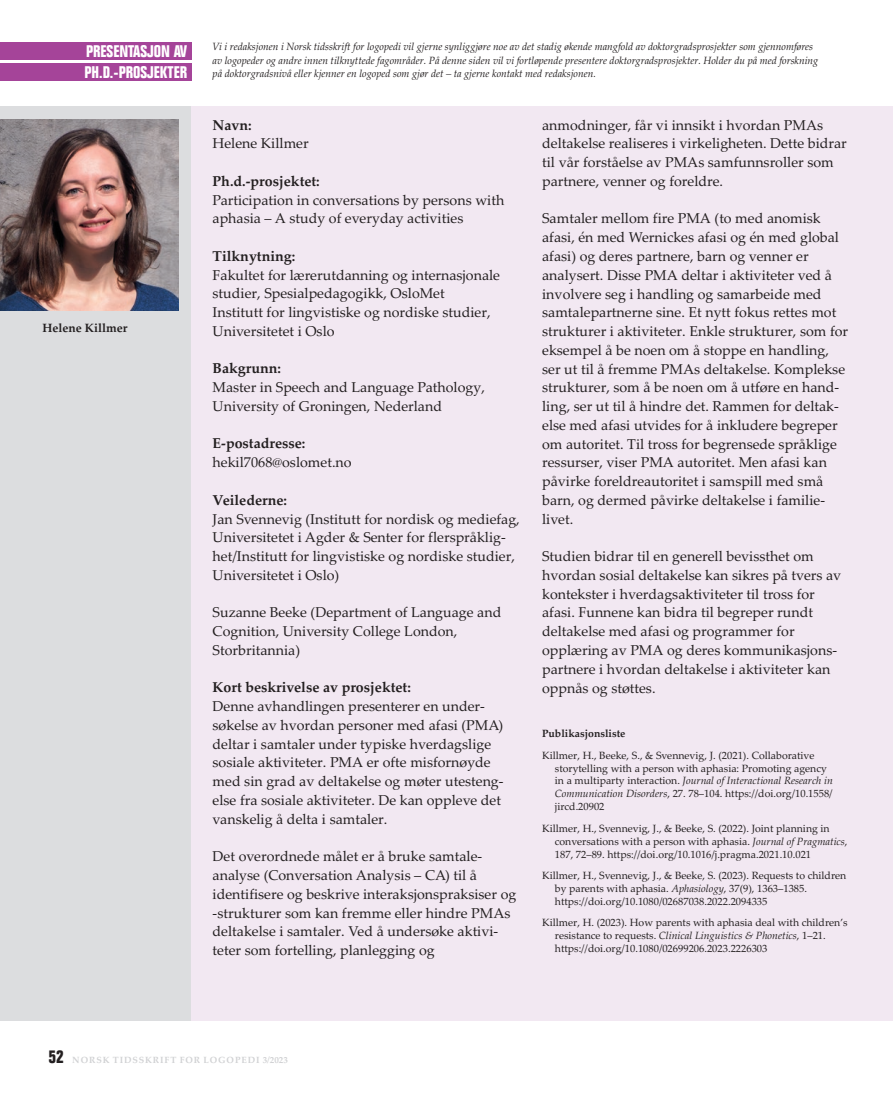
<style>
.page{position:relative;width:893px;height:1106px;background:#fff}
.page>*{position:absolute;margin:0;border:0;box-sizing:border-box;transform-origin:0 0}
.t1{font:700 condensed 16.5px/21.3px "Folio";color:#fff}
.t2{font:14.25px/18.8px "Palatino Linotype";color:#231f20}
.t3{font:700 14.25px "Palatino Linotype";color:#231f20}
.t4{font:700 12px "Palatino Linotype";color:#231f20}
.t5{font:10.5px/12.9px "Palatino Linotype";color:#231f20}
.t6{font:italic 10.5px/13.5px "Palatino Linotype";color:#231f20}
.t7{font:700 10.5px "Palatino Linotype";color:#231f20}
.t8{font:700 9px "Palatino Linotype";letter-spacing:.1em;color:#d1d2d4}
.s1{font-style:italic}
.s2{font-family:"Folio";font-stretch:condensed;font-size:18px;color:#231f20}
</style>
<div class="page">
<div style="left:0;top:43px;width:191px;height:17px;background:#a54499"></div>
<div style="left:0;top:64px;width:191px;height:17px;background:#a54499"></div>
<div style="left:0;top:106px;width:191px;height:914px;background:#dcdddf"></div>
<div style="left:191px;top:106px;width:702px;height:914px;background:#f2e8f2"></div>
<img style="left:0;top:119px;width:179px;height:191px">
<p class="t1" style="left:84px;top:41px;width:104px">PRESENTASJON AV<br>PH.D.-PROSJEKTER</p>
<p class="t4" style="left:43px;top:319px;width:86px">Helene Killmer</p>
<p class="t6" style="left:213px;top:39px;width:607px">Vi i redaksjonen i Norsk tidsskrift for logopedi vil gjerne synliggjøre noe av det stadig økende mangfold av doktorgradsprosjekter som gjennomføres av logopeder og andre innen tilknyttede fagområder. På denne siden vil vi fortløpende presentere doktorgradsprosjekter. Holder du på med forskning på doktorgradsnivå eller kjenner en logoped som gjør det – ta gjerne kontakt med redaksjonen.</p>
<p class="t3" style="left:213px;top:115px;width:41px">Navn:</p>
<p class="t2" style="left:213px;top:133px;width:98px">Helene Killmer</p>
<p class="t3" style="left:213px;top:171px;width:109px">Ph.d.-prosjektet:</p>
<p class="t2" style="left:213px;top:190px;width:293px">Participation in conversations by persons with aphasia – A study of everyday activities</p>
<p class="t3" style="left:213px;top:246px;width:84px">Tilknytning:</p>
<p class="t2" style="left:213px;top:265px;width:289px">Fakultet for lærerutdanning og internasjonale studier, Spesialpedagogikk, OsloMet<br>Institutt for lingvistiske og nordiske studier, Universitetet i Oslo</p>
<p class="t3" style="left:213px;top:358px;width:70px">Bakgrunn:</p>
<p class="t2" style="left:213px;top:377px;width:274px">Master in Speech and Language Pathology,<br>University of Groningen, Nederland</p>
<p class="t3" style="left:213px;top:433px;width:94px">E-postadresse:</p>
<p class="t2" style="left:213px;top:452px;width:141px">hekil7068@oslomet.no</p>
<p class="t3" style="left:213px;top:490px;width:76px">Veilederne:</p>
<p class="t2" style="left:213px;top:509px;width:309px">Jan Svennevig (Institutt for nordisk og mediefag, Universitetet i Agder &amp; Senter for flerspråklig&shy;het/Institutt for lingvistiske og nordiske studier, Universitetet i Oslo)</p>
<p class="t2" style="left:213px;top:602px;width:290px">Suzanne Beeke (Department of Language and<br>Cognition, University College London,<br>Storbritannia)</p>
<p class="t3" style="left:213px;top:677px;width:200px">Kort beskrivelse av prosjektet:</p>
<p class="t2" style="left:213px;top:696px;width:292px">Denne avhandlingen presenterer en under&shy;søkelse av hvordan personer med afasi (PMA) deltar i samtaler under typiske hverdagslige sosiale aktiviteter. PMA er ofte misfornøyde med sin grad av deltakelse og møter utesteng&shy;else fra sosiale aktiviteter. De kan oppleve det vanskelig å delta i samtaler.</p>
<p class="t2" style="left:213px;top:846px;width:305px">Det overordnede målet er å bruke samtale&shy;analyse (Conversation Analysis – CA) til å identifisere og beskrive interaksjonspraksiser og -strukturer som kan fremme eller hindre PMAs deltakelse i samtaler. Ved å undersøke aktivi&shy;teter som fortelling, planlegging og</p>
<p class="t2" style="left:542px;top:115px;width:306px">anmodninger, får vi innsikt i hvordan PMAs deltakelse realiseres i virkeligheten. Dette bidrar til vår forståelse av PMAs samfunnsroller som partnere, venner og foreldre.</p>
<p class="t2" style="left:542px;top:209px;width:308px">Samtaler mellom fire PMA (to med anomisk afasi, én med Wernickes afasi og én med global afasi) og deres partnere, barn og venner er analysert. Disse PMA deltar i aktiviteter ved å involvere seg i handling og samarbeide med samtalepartnerne sine. Et nytt fokus rettes mot strukturer i aktiviteter. Enkle strukturer, som for eksempel å be noen om å stoppe en handling, ser ut til å fremme PMAs deltakelse. Komplekse strukturer, som å be noen om å utføre en hand&shy;ling, ser ut til å hindre det. Rammen for deltak&shy;else med afasi utvides for å inkludere begreper om autoritet. Til tross for begrensede språklige ressurser, viser PMA autoritet. Men afasi kan påvirke foreldreautoritet i samspill med små barn, og dermed påvirke deltakelse i familie&shy;livet.</p>
<p class="t2" style="left:542px;top:546px;width:301px">Studien bidrar til en generell bevissthet om hvordan sosial deltakelse kan sikres på tvers av kontekster i hverdagsaktiviteter til tross for afasi. Funnene kan bidra til begreper rundt deltakelse med afasi og programmer for opplæring av PMA og deres kommunikasjons&shy;partnere i hvordan deltakelse i aktiviteter kan oppnås og støttes.</p>
<p class="t7" style="left:542px;top:726px;width:85px">Publikasjonsliste</p>
<p class="t5" style="left:555px;top:748px;width:279px;text-indent:-13px">Killmer, H., Beeke, S., &amp; Svennevig, J. (2021). Collaborative storytelling with a person with aphasia: Promoting agency in a multiparty interaction. <span class="s1">Journal of Interactional Research in Communication Disorders</span>, 27. 78–104. https://doi.org/10.1558/ jircd.20902</p>
<p class="t5" style="left:555px;top:821px;width:294px;text-indent:-13px">Killmer, H., Svennevig, J., &amp; Beeke, S. (2022). Joint planning in conversations with a person with aphasia. <span class="s1">Journal of Pragmatics</span>,<br>187, 72–89. https://doi.org/10.1016/j.pragma.2021.10.021</p>
<p class="t5" style="left:555px;top:868px;width:293px;text-indent:-13px">Killmer, H., Svennevig, J., &amp; Beeke, S. (2023). Requests to children by parents with aphasia. <span class="s1">Aphasiology</span>, 37(9), 1363–1385. https://doi.org/10.1080/02687038.2022.2094335</p>
<p class="t5" style="left:555px;top:915px;width:294px;text-indent:-13px">Killmer, H. (2023). How parents with aphasia deal with children’s resistance to requests. <span class="s1">Clinical Linguistics &amp; Phonetics</span>, 1–21. https://doi.org/10.1080/02699206.2023.2226303</p>
<p class="t8" style="left:48px;top:1054px;width:241px"><span class="s2">52</span> NORSK TIDSSKRIFT FOR LOGOPEDI 3/2023</p>
</div>
